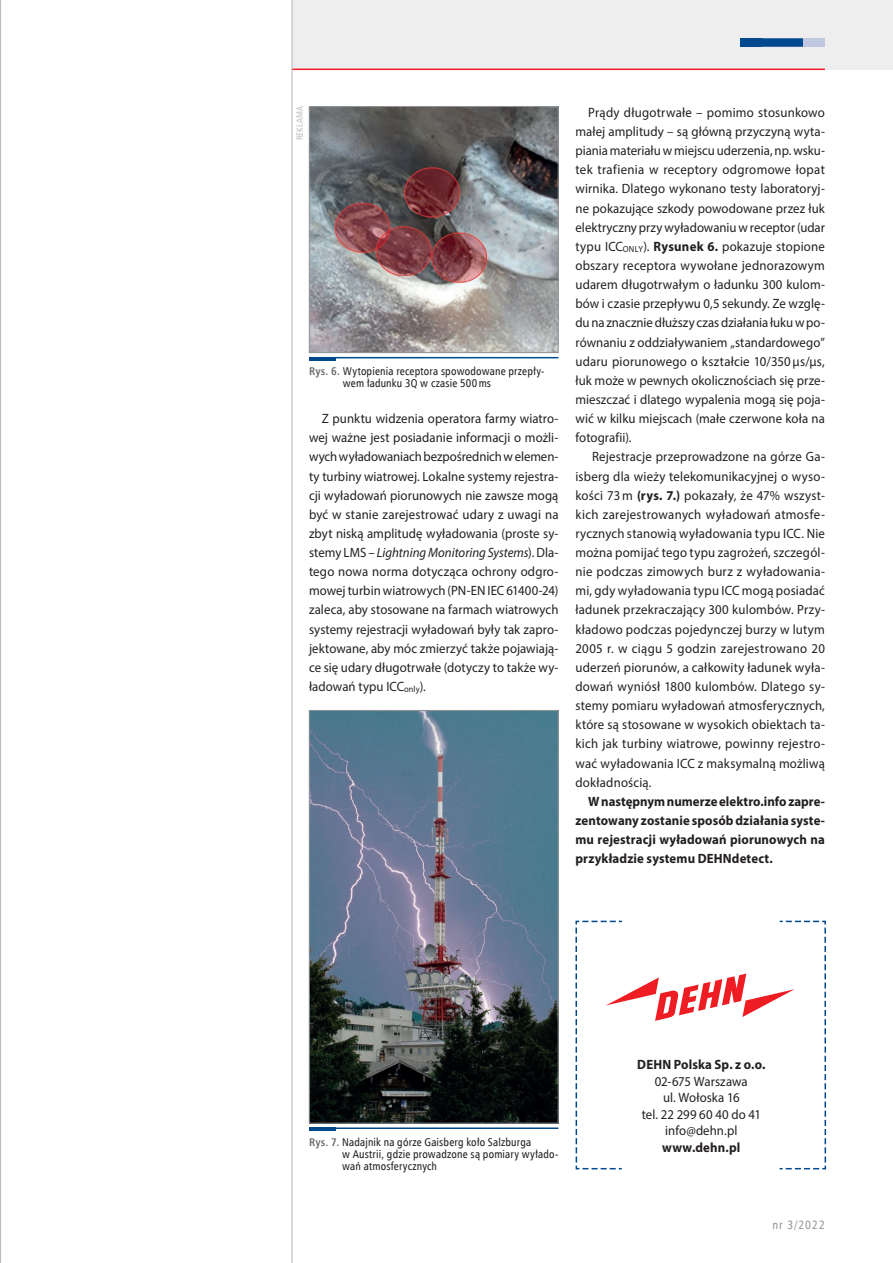
<style>
.page{position:relative;width:893px;height:1263px;background:#fff}
.page>*{position:absolute;margin:0;border:0;box-sizing:border-box;transform-origin:0 0}
.t1{font:13.5px/19.2px "Myriad Pro";letter-spacing:.01em;color:#231f20;text-align:justify;scale:.95 1}
.t2{font:700 13.5px/19.2px "Myriad Pro";letter-spacing:.01em;color:#231f20;text-align:justify;scale:.95 1}
.t3{font:12px "Humnst 777 Cn EU";letter-spacing:.08em;color:#939598}
.t4{font:11.25px/12px "Humnst 777 Cn EU";letter-spacing:.015em;color:#231f20}
.t5{font:9px "Humnst 777 Cn EU";color:#bcbdc0}
.s1{font-weight:700;color:#6c6d70}
.s2{font-style:italic}
.s3{font-weight:700}
</style>
<div class="page">
<div style="left:0;top:0;width:893px;height:70px;background:#eeeeef"></div>
<hr style="left:0;top:69px;width:825px;height:1px;background:#ee1d23">
<div style="left:740px;top:38px;width:21px;height:9px;background:#01498e"></div>
<svg style="left:761px;top:38px;width:43px;height:9px"></svg>
<div style="left:804px;top:38px;width:21px;height:9px;background:#c0c7e0"></div>
<img style="left:311px;top:712px;width:245px;height:409px">
<div style="left:309px;top:710px;width:249px;height:413px;border:1px solid #939598"></div>
<img style="left:311px;top:108px;width:245px;height:243px">
<div style="left:309px;top:106px;width:249px;height:247px;border:1px solid #939598"></div>
<hr style="left:309px;top:1127px;width:249px;height:2px;background:#01498e">
<hr style="left:309px;top:1127px;width:27px;height:4px;background:#01498e">
<hr style="left:309px;top:357px;width:249px;height:1px;background:#01498e">
<hr style="left:309px;top:357px;width:27px;height:3px;background:#01498e">
<svg style="left:575px;top:920px;width:252px;height:250px"></svg>
<svg style="left:0;top:0;width:293px;height:1263px"></svg>
<p class="t5" style="left:294px;top:140px;width:35px;rotate:-90deg">REKLAMA</p>
<p class="t4" style="left:343px;top:365px;width:203px;text-indent:-34px"><span class="s1">Rys. 6.</span> Wytopienia receptora spowodowane przepły&shy;wem ładunku 3Q w czasie 500ms</p>
<p class="t1" style="left:309px;top:409px;width:264px;text-indent:13px">Z punktu widzenia operatora farmy wiatro&shy;wej ważne jest posiadanie informacji o możli&shy;wych wyładowaniach bezpośrednich w elemen&shy;ty turbiny wiatrowej. Lokalne systemy rejestra&shy;cji wyładowań piorunowych nie zawsze mogą być w stanie zarejestrować udary z uwagi na zbyt niską amplitudę wyładowania (proste sy&shy;stemy LMS – <span class="s2">Lightning Monitoring Systems</span>). Dla&shy;tego nowa norma dotycząca ochrony odgro&shy;mowej turbin wiatrowych (PN-EN IEC 61400-24) zaleca, aby stosowane na farmach wiatrowych systemy rejestracji wyładowań były tak zapro&shy;jektowane, aby móc zmierzyć także pojawiają&shy;ce się udary długotrwałe (dotyczy to także wy&shy;ładowań typu ICC<sub>only</sub>).</p>
<p class="t1" style="left:575px;top:103px;width:264px;text-indent:13px">Prądy długotrwałe – pomimo stosunkowo małej amplitudy – są główną przyczyną wyta&shy;piania materiału w miejscu uderzenia, np. wsku&shy;tek trafienia w receptory odgromowe łopat wirnika. Dlatego wykonano testy laboratoryj&shy;ne pokazujące szkody powodowane przez łuk elektryczny przy wyładowaniu w receptor (udar typu ICC<sub>ONLY</sub>). <span class="s3">Rysunek 6.</span> pokazuje stopione obszary receptora wywołane jednorazowym udarem długotrwałym o ładunku 300 kulom&shy;bów i czasie przepływu 0,5 sekundy. Ze wzglę&shy;du na znacznie dłuższy czas działania łuku w po&shy;równaniu z oddziaływaniem „standardowego” udaru piorunowego o kształcie 10/350 μs/μs, łuk może w pewnych okolicznościach się prze&shy;mieszczać i dlatego wypalenia mogą się poja&shy;wić w kilku miejscach (małe czerwone koła na fotografii).</p>
<p class="t1" style="left:575px;top:447px;width:264px;text-indent:17px">Rejestracje przeprowadzone na górze Ga&shy;isberg dla wieży telekomunikacyjnej o wyso&shy;kości 73 m <span class="s3">(rys. 7.)</span> pokazały, że 47% wszyst&shy;kich zarejestrowanych wyładowań atmosfe&shy;rycznych stanowią wyładowania typu ICC. Nie można pomijać tego typu zagrożeń, szczegól&shy;nie podczas zimowych burz z wyładowania&shy;mi, gdy wyładowania typu ICC mogą posiadać ładunek przekraczający 300 kulombów. Przy&shy;kładowo podczas pojedynczej burzy w lutym 2005 r. w ciągu 5 godzin zarejestrowano 20 uderzeń piorunów, a całkowity ładunek wyła&shy;dowań wyniósł 1800 kulombów. Dlatego sy&shy;stemy pomiaru wyładowań atmosferycznych, które są stosowane w wysokich obiektach ta&shy;kich jak turbiny wiatrowe, powinny rejestro&shy;wać wyładowania ICC z maksymalną możliwą dokładnością.</p>
<p class="t2" style="left:575px;top:791px;width:264px;text-indent:13px">W następnym numerze elektro.info zapre&shy;zentowany zostanie sposób działania syste&shy;mu rejestracji wyładowań piorunowych na przykładzie systemu DEHNdetect.</p>
<p class="t4" style="left:342px;top:1136px;width:218px;text-indent:-33px"><span class="s1">Rys. 7.</span> Nadajnik na górze Gaisberg koło Salzburga<br>w Austrii, gdzie prowadzone są pomiary wyłado&shy;wań atmosferycznych</p>
<p class="t2" style="left:637px;top:1054px;width:136px">DEHN Polska Sp. z o.o.</p>
<p class="t1" style="left:642px;top:1072px;width:127px;line-height:16.5px;text-align:center">02-675 Warszawa<br>ul. Wołoska 16<br>tel. 22 299 60 40 do 41 info@dehn.pl</p>
<p class="t2" style="left:662px;top:1137px;width:84px">www.dehn.pl</p>
<p class="t3" style="left:772px;top:1217px;width:54px">nr 3/2022</p>
</div>
